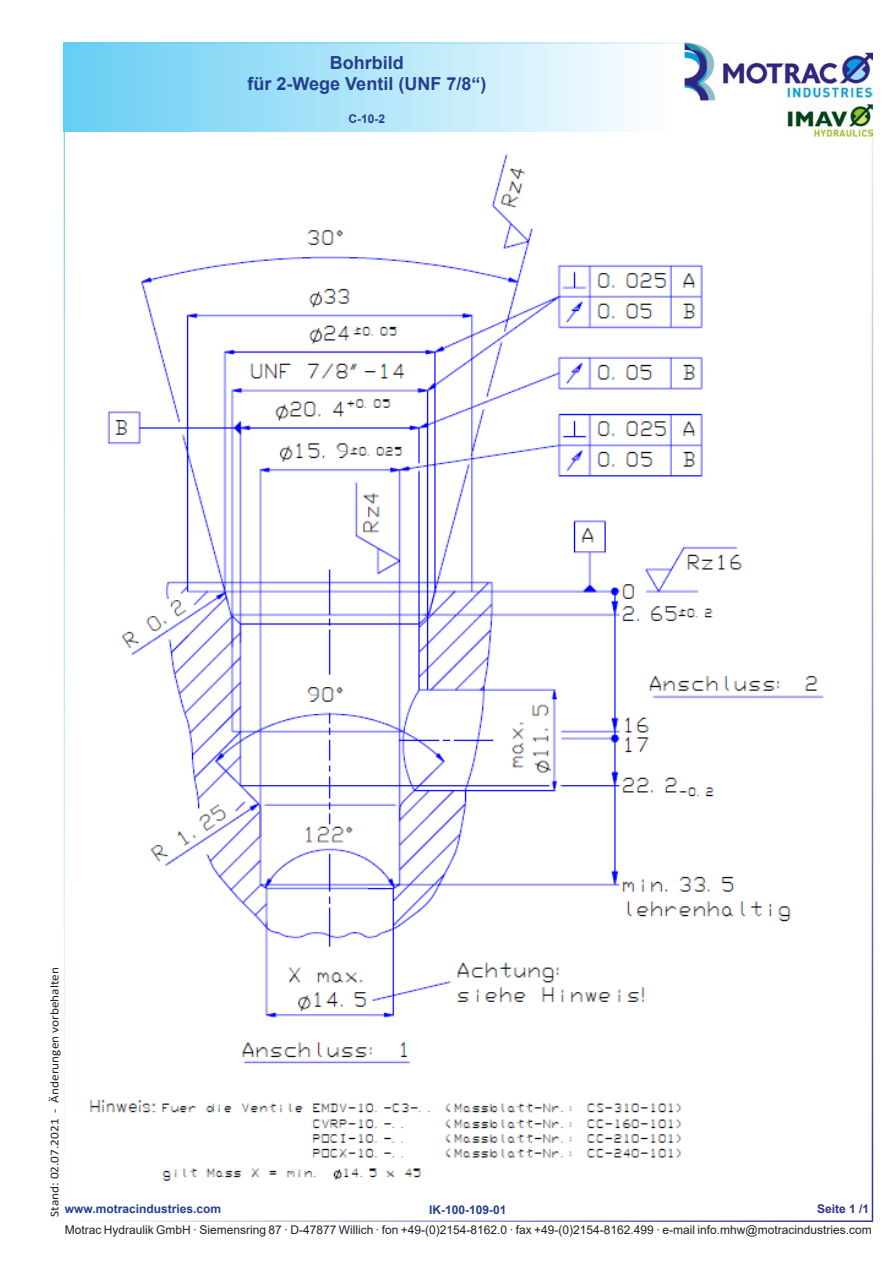
<style>
.page{position:relative;width:893px;height:1263px;background:#fff}
.page>*{position:absolute;margin:0;border:0;box-sizing:border-box;transform-origin:0 0}
.t1{font:700 18px/21.6px "Arial";color:#253f8e;text-align:center}
.t2{font:12px "Arial";color:#231f20}
.t3{font:700 12px "Arial";color:#253f8e}
.t4{font:12px "Calibri";color:#231f20;scale:1.11 1}
.t5{font:700 12px "Arial";color:#2e3092}
</style>
<div class="page">
<div style="left:64px;top:43px;width:606px;height:89px;background:linear-gradient(to right,#66cef5,#fdfefe)"></div>
<hr style="left:64px;top:43px;width:808px;height:1px;background:#67cef5">
<hr style="left:64px;top:1220px;width:809px;height:2px;background:#2e3092">
<hr style="left:64px;top:43px;width:1px;height:1177px;background:#67cef5">
<hr style="left:872px;top:43px;width:1px;height:1177px;background:#2e3092">
<img style="left:685px;top:43px;width:187px;height:93px">
<img style="left:89px;top:154px;width:735px;height:1027px">
<h1 class="t1" style="left:248px;top:52px;width:240px">Bohrbild<br>für 2-Wege Ventil (UNF 7/8“)</h1>
<p class="t3" style="left:349px;top:110px;width:38px">C-10-2</p>
<p class="t4" style="left:46px;top:1217px;width:226px;rotate:-90deg">Stand: 02.07.2021 - Änderungen vorbehalten</p>
<p class="t3" style="left:65px;top:1201px;width:158px">www.motracindustries.com</p>
<p class="t5" style="left:817px;top:1201px;width:54px">Seite 1 /1</p>
<p class="t2" style="left:65px;top:1221px;width:808px">Motrac Hydraulik GmbH · Siemensring 87 · D-47877 Willich · fon +49-(0)2154-8162.0 · fax +49-(0)2154-8162.499 · e-mail info.mhw@motracindustries.com</p>
<p class="t3" style="left:429px;top:1202px;width:79px">IK-100-109-01</p>
</div>
